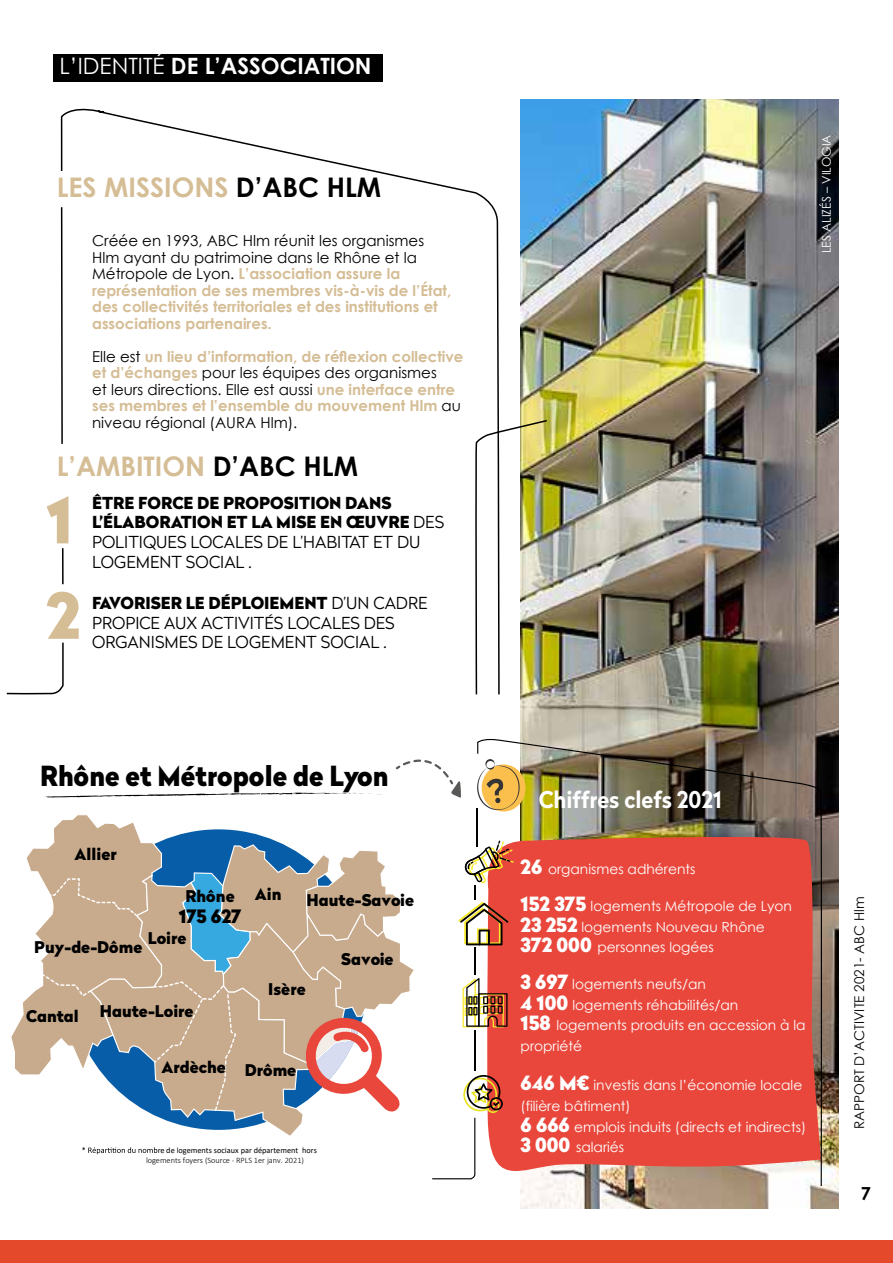
<style>
.page{position:relative;width:893px;height:1263px;background:#fff}
.page>*{position:absolute;margin:0;border:0;box-sizing:border-box;transform-origin:0 0}
.t1{font:900 63px/95.4px "Radikal";color:#d5bd95}
.t2{font:900 27.6px "Radikal";color:#000;scale:.94 1}
.t3{font:700 27px "Century Gothic";color:#d5bd95}
.t4{font:700 22.95px "Radikal";color:#fff;scale:.94 1}
.t5{font:700 22.5px "Century Gothic";color:#fff}
.t6{font:900 18.45px "Radikal";color:#000}
.t7{font:700 18px "Century Gothic";color:#000}
.t8{font:900 16.5px/19.8px "Radikal";color:#000}
.t9{font:300 16.5px/19.8px "Radikal";color:#000}
.t10{font:900 16.05px "Radikal";color:#000}
.t11{font:700 15px/16.5px "Century Gothic";color:#d5bd95}
.t12{font:13.8px/20.7px "Century Gothic";color:#fff}
.t13{font:13.5px "Century Gothic";color:#000}
.t14{font:12px "Century Gothic";color:#fff}
.t15{font:300 8.25px "Calibri";color:#000}
.t16{font:8.25px "Calibri";color:#000}
.s1{font-weight:400}
.s2{color:#000}
.s3{font-weight:400;color:#000}
.s4{font-weight:300}
.s5{font-weight:900}
.s6{font-family:"Radikal";font-weight:900;font-size:19.5px}
</style>
<div class="page">
<div style="left:0;top:1241px;width:893px;height:22px;background:#e4492c"></div>
<img style="left:520px;top:99px;width:319px;height:1109px">
<div style="left:53px;top:54px;width:330px;height:28px;background:#000"></div>
<svg style="left:60px;top:108px;width:439px;height:477px"></svg>
<svg style="left:6px;top:642px;width:58px;height:53px"></svg>
<img style="left:474px;top:419px;width:74px;height:277px">
<img style="left:520px;top:833px;width:311px;height:360px">
<svg style="left:150px;top:1113px;width:153px;height:23px"></svg>
<svg style="left:11px;top:815px;width:403px;height:298px"></svg>
<svg style="left:82px;top:1147px;width:75px;height:7px"></svg>
<svg style="left:396px;top:759px;width:65px;height:39px"></svg>
<svg style="left:44px;top:792px;width:338px;height:6px"></svg>
<svg style="left:432px;top:1076px;width:45px;height:103px"></svg>
<svg style="left:458px;top:846px;width:19px;height:181px"></svg>
<hr style="left:476px;top:808px;width:1px;height:38px;background:#000">
<svg style="left:477px;top:739px;width:345px;height:447px;background:#ce5c4d"></svg>
<hr style="left:474px;top:1031px;width:1px;height:40px;background:#000">
<h3 class="t5" style="left:60px;top:49px;width:314px"><span class="s1">L’IDENTITÉ</span> DE L’ASSOCIATION</h3>
<h3 class="t3" style="left:57px;top:167px;width:326px">LES MISSIONS <span class="s2">D’ABC HLM</span></h3>
<p class="t11" style="left:92px;top:232px;width:361px"><span class="s3">Créée en 1993, ABC Hlm réunit les organismes Hlm ayant du patrimoine dans le Rhône et la Métropole de Lyon.</span> L’association assure la représentation de ses membres vis-à-vis de l’État, des collectivités territoriales et des institutions et associations partenaires.</p>
<p class="t11" style="left:92px;top:348px;width:373px"><span class="s3">Elle est</span> un lieu d’information, de réflexion collective et d’échanges <span class="s3">pour les équipes des organismes<br>et leurs directions. Elle est aussi</span> une interface entre ses membres et l’ensemble du mouvement Hlm <span class="s3">au niveau régional (AURA Hlm).</span></p>
<h3 class="t3" style="left:57px;top:445px;width:303px">L’AMBITION <span class="s2">D’ABC HLM</span></h3>
<p class="t8" style="left:92px;top:492px;width:354px">ÊTRE FORCE DE PROPOSITION DANS<br>L’ÉLABORATION ET LA MISE EN ŒUVRE <span class="s4">DES<br>POLITIQUES LOCALES DE L’HABITAT ET DU<br>LOGEMENT SOCIAL .</span></p>
<p class="t9" style="left:92px;top:592px;width:337px"><span class="s5">FAVORISER LE DÉPLOIEMENT</span> D’UN CADRE<br>PROPICE AUX ACTIVITÉS LOCALES DES<br>ORGANISMES DE LOGEMENT SOCIAL .</p>
<h1 class="t1" style="left:46px;top:472px;width:35px">1<br>2</h1>
<h2 class="t2" style="left:40px;top:755px;width:372px">Rhône et Métropole de Lyon</h2>
<p class="t10" style="left:75px;top:842px;width:44px">Allier</p>
<p class="t10" style="left:185px;top:884px;width:51px">Rhône</p>
<p class="t6" style="left:179px;top:902px;width:64px">175 627</p>
<p class="t10" style="left:148px;top:926px;width:40px">Loire</p>
<p class="t10" style="left:34px;top:935px;width:110px">Puy-de-Dôme</p>
<p class="t10" style="left:255px;top:882px;width:28px">Ain</p>
<p class="t10" style="left:307px;top:888px;width:109px">Haute-Savoie</p>
<p class="t10" style="left:341px;top:947px;width:54px">Savoie</p>
<p class="t10" style="left:268px;top:977px;width:39px">Isère</p>
<p class="t10" style="left:26px;top:1004px;width:54px">Cantal</p>
<p class="t10" style="left:100px;top:999px;width:95px">Haute-Loire</p>
<p class="t10" style="left:161px;top:1055px;width:136px">Ardèche Drôme</p>
<p class="t16" style="left:158px;top:1144px;width:161px">re de logements sociaux par département hors</p>
<p class="t15" style="left:146px;top:1155px;width:159px">logements foyers (Source - RPLS 1er janv. 2021)</p>
<p class="t14" style="left:818px;top:253px;width:120px;rotate:-90deg">LES ALIZÉS – VILOGIA</p>
<h3 class="t4" style="left:539px;top:782px;width:196px">Chiffres clefs 2021</h3>
<p class="t12" style="left:521px;top:858px;width:176px"><span class="s6">26</span> organismes adhérents</p>
<p class="t12" style="left:521px;top:895px;width:273px"><span class="s6">152 375</span> logements Métropole de Lyon<br><span class="s6">23 252</span> logements Nouveau Rhône<br><span class="s6">372 000</span> personnes logées</p>
<p class="t12" style="left:521px;top:973px;width:286px"><span class="s6">3 697</span> logements neufs/an<br><span class="s6">4 100</span> logements réhabilités/an<br><span class="s6">158</span> logements produits en accession à la propriété</p>
<p class="t12" style="left:521px;top:1075px;width:287px"><span class="s6">646 M€</span> investis dans l’économie locale (filière bâtiment)<br><span class="s6">6 666</span> emplois induits (directs et indirects)<br><span class="s6">3 000</span> salariés</p>
<p class="t13" style="left:850px;top:1129px;width:234px;rotate:-90deg">RAPPORT D’ACTIVITE 2021- ABC Hlm</p>
<p class="t7" style="left:861px;top:1179px;width:12px">7</p>
</div>
